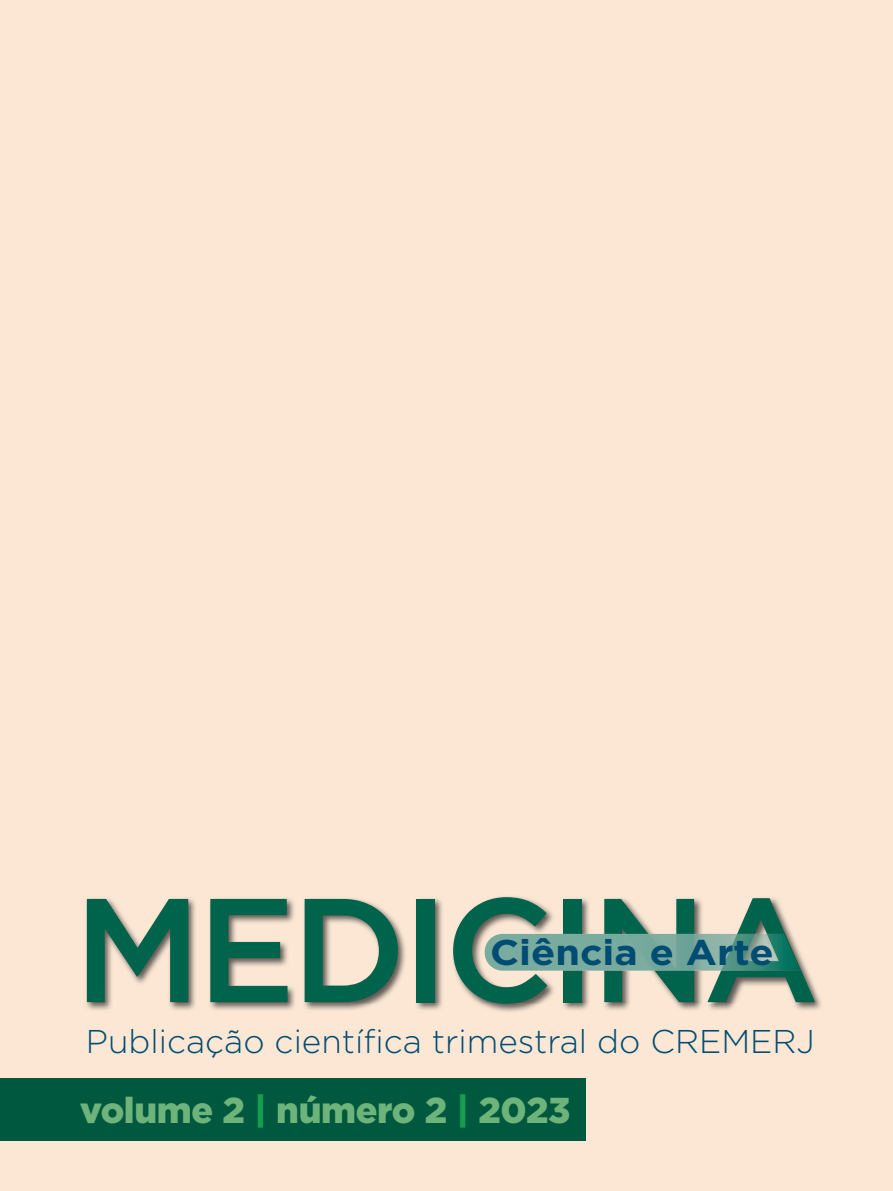
<style>
.page{position:relative;width:893px;height:1191px;background:#fce7d4}
.page>*{position:absolute;margin:0;border:0;box-sizing:border-box;transform-origin:0 0}
.t1{font:500 147.3px "Gotham";letter-spacing:-.03em;color:#00634c}
.t2{font:900 36px "Gotham";letter-spacing:-.01em;color:#6eb47a}
.t3{font:700 35.7px "Gotham";color:#004c72;scale:1.11 1}
.t4{font:300 32.85px "Gotham";color:#004c72}
.s1{color:#169e4e}
</style>
<div class="page">
<img style="left:86px;top:896px;width:735px;height:116px">
<img style="left:87px;top:897px;width:728px;height:106px">
<img style="left:485px;top:934px;width:315px;height:36px">
<div style="left:0;top:1079px;width:586px;height:62px;background:#00583f"></div>
<h1 class="t1" style="left:74px;top:866px;width:747px">MEDICINA</h1>
<p class="t3" style="left:490px;top:931px;width:257px">Ciência e Arte</p>
<p class="t4" style="left:86px;top:1023px;width:730px">Publicação científica trimestral do CREMERJ</p>
<p class="t2" style="left:80px;top:1089px;width:492px">volume 2 <span class="s1">|</span> número 2 <span class="s1">|</span> 2023</p>
</div>
